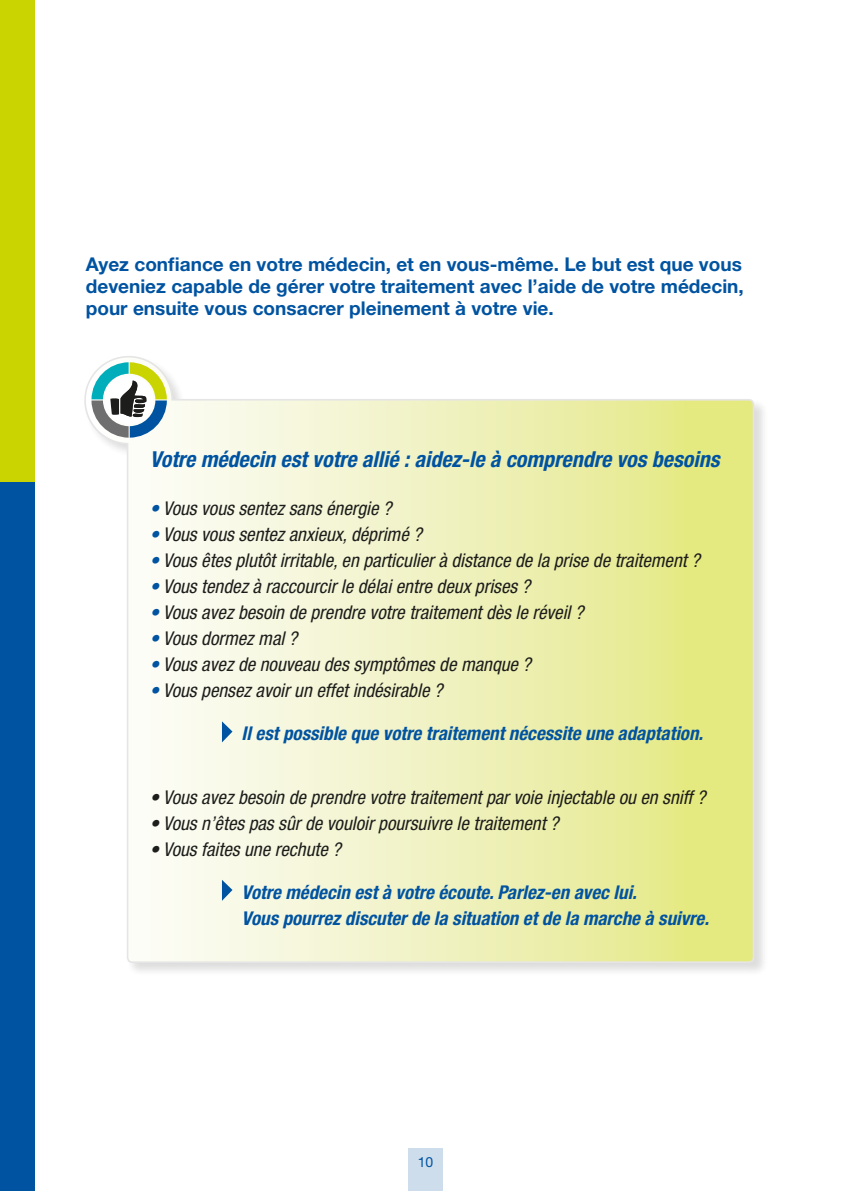
<style>
.page{position:relative;width:851px;height:1191px;background:#fff}
.page>*{position:absolute;margin:0;border:0;box-sizing:border-box;transform-origin:0 0}
.t1{font:italic 700 condensed 22px "Helvetica Neue LT Std";color:#0053a1}
.t2{font:italic condensed 19px "Helvetica Neue LT Std";color:#1d1d1b}
.t3{font:700 19px/22px "Helvetica Neue LT Std";color:#0053a1;text-align:justify}
.t4{font:italic 700 condensed 19px/26px "Helvetica Neue LT Std";color:#0053a1}
.t5{font:14px "Helvetica Neue LT Std";color:#0053a1}
.s1{color:#0053a1}
</style>
<div class="page">
<div style="left:408px;top:1148px;width:34px;height:43px;background:#cdddec"></div>
<div style="left:0;top:0;width:34px;height:488px;background:#cad400"></div>
<div style="left:0;top:482px;width:34px;height:709px;background:#0053a1"></div>
<div style="left:84px;top:355px;width:684px;height:622px;background:#1d1d1b;opacity:.3"></div>
<svg style="left:84px;top:355px;width:671px;height:608px"></svg>
<svg style="left:91px;top:362px;width:76px;height:75px"></svg>
<svg style="left:222px;top:721px;width:10px;height:21px"></svg>
<svg style="left:222px;top:879px;width:10px;height:21px"></svg>
<p class="t3" style="left:86px;top:253px;width:659px">Ayez confiance en votre médecin, et en vous-même. Le but est que vous deveniez capable de gérer votre traitement avec l’aide de votre médecin, pour ensuite vous consacrer pleinement à votre vie.</p>
<p class="t1" style="left:150px;top:446px;width:571px">Votre médecin est votre allié : aidez-le à comprendre vos besoins</p>
<p class="t2" style="left:150px;top:497px;width:243px"><span class="s1">•</span> Vous vous sentez sans énergie ?</p>
<p class="t2" style="left:150px;top:523px;width:273px"><span class="s1">•</span> Vous vous sentez anxieux, déprimé ?</p>
<p class="t2" style="left:150px;top:549px;width:551px"><span class="s1">•</span> Vous êtes plutôt irritable, en particulier à distance de la prise de traitement ?</p>
<p class="t2" style="left:150px;top:575px;width:382px"><span class="s1">•</span> Vous tendez à raccourcir le délai entre deux prises ?</p>
<p class="t2" style="left:150px;top:601px;width:435px"><span class="s1">•</span> Vous avez besoin de prendre votre traitement dès le réveil ?</p>
<p class="t2" style="left:150px;top:627px;width:149px"><span class="s1">•</span> Vous dormez mal ?</p>
<p class="t2" style="left:150px;top:653px;width:382px"><span class="s1">•</span> Vous avez de nouveau des symptômes de manque ?</p>
<p class="t2" style="left:150px;top:679px;width:294px"><span class="s1">•</span> Vous pensez avoir un effet indésirable ?</p>
<p class="t4" style="left:241px;top:721px;width:463px">Il est possible que votre traitement nécessite une adaptation.</p>
<p class="t2" style="left:150px;top:786px;width:557px">• Vous avez besoin de prendre votre traitement par voie injectable ou en sniff ?</p>
<p class="t2" style="left:150px;top:812px;width:410px">• Vous n’êtes pas sûr de vouloir poursuivre le traitement ?</p>
<p class="t2" style="left:150px;top:838px;width:192px">• Vous faites une rechute ?</p>
<p class="t4" style="left:241px;top:879px;width:469px">Votre médecin est à votre écoute. Parlez-en avec lui.<br>Vous pourrez discuter de la situation et de la marche à suivre.</p>
<p class="t5" style="left:417px;top:1153px;width:17px">10</p>
</div>
